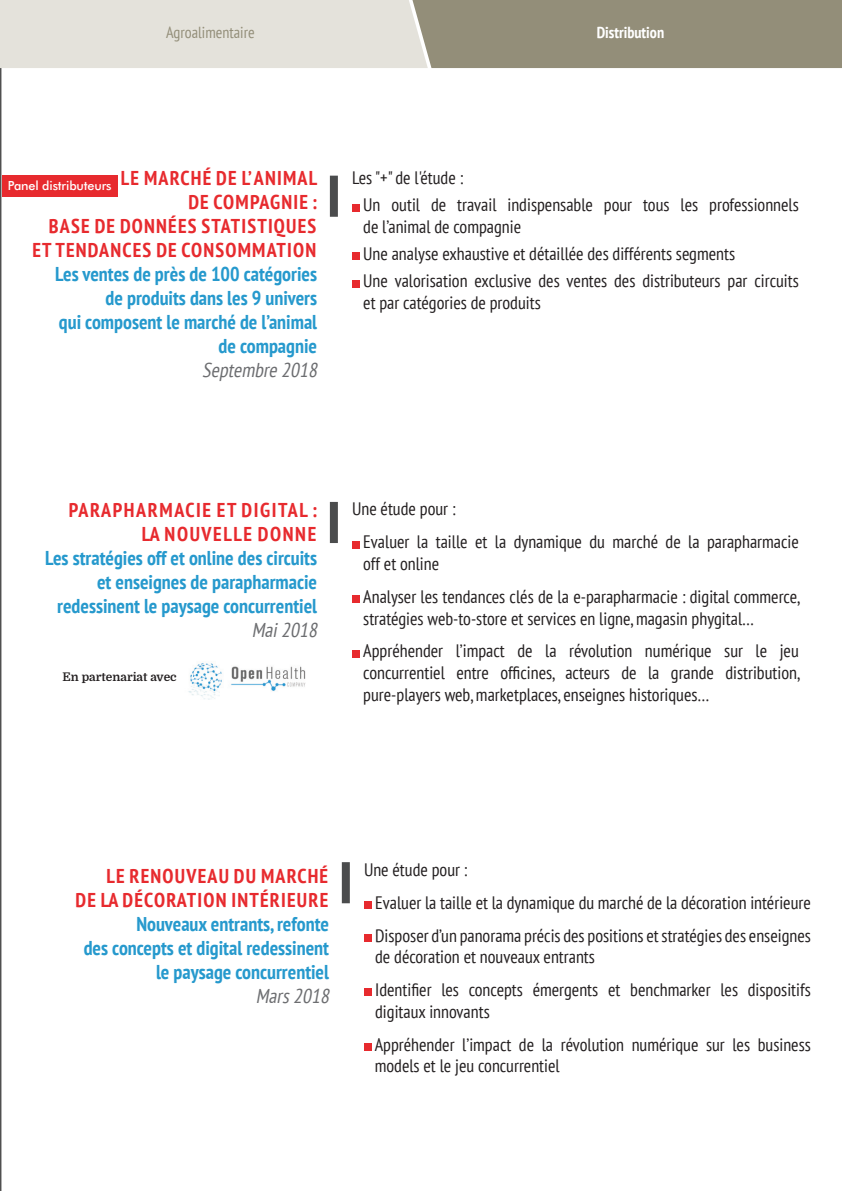
<style>
.page{position:relative;width:842px;height:1191px;background:#fff}
.page>*{position:absolute;margin:0;border:0;box-sizing:border-box;transform-origin:0 0}
.t1{font:700 condensed 20px/24px "PT Sans";color:#2699cd;text-align:right}
.t2{font:700 condensed 20px/24px "PT Sans";letter-spacing:.06em;color:#e72a2e;text-align:right}
.t3{font:700 condensed 20px/24px "PT Sans";letter-spacing:.08em;color:#e72a2e;text-align:right}
.t4{font:italic condensed 20px "PT Sans";color:#6c6d70}
.t5{font:condensed 18px/21.6px "PT Sans";color:#231f20}
.t6{font:condensed 16px "PT Sans";color:#938e79}
.t7{font:700 condensed 16px "PT Sans";color:#fff}
.t8{font:500 12.6px "Futura BT";letter-spacing:-.01em;color:#fff}
.t9{font:700 12px "Domine";color:#231f20}
</style>
<div class="page">
<hr style="left:0;top:0;width:1px;height:1191px;background:#000">
<div style="left:364px;top:901px;width:7px;height:7px;background:#e72a2e"></div>
<div style="left:364px;top:934px;width:7px;height:7px;background:#e72a2e"></div>
<div style="left:364px;top:988px;width:7px;height:8px;background:#e72a2e"></div>
<div style="left:364px;top:1043px;width:7px;height:7px;background:#e72a2e"></div>
<div style="left:342px;top:862px;width:8px;height:41px;background:#4b4c4d"></div>
<div style="left:352px;top:541px;width:7px;height:7px;background:#e72a2e"></div>
<div style="left:352px;top:595px;width:7px;height:8px;background:#e72a2e"></div>
<div style="left:352px;top:650px;width:7px;height:7px;background:#e72a2e"></div>
<div style="left:330px;top:502px;width:8px;height:41px;background:#4b4c4d"></div>
<img style="left:188px;top:663px;width:118px;height:37px">
<div style="left:352px;top:204px;width:7px;height:7px;background:#e72a2e"></div>
<div style="left:352px;top:253px;width:7px;height:7px;background:#e72a2e"></div>
<div style="left:352px;top:280px;width:7px;height:7px;background:#e72a2e"></div>
<div style="left:330px;top:176px;width:8px;height:41px;background:#4b4c4d"></div>
<div style="left:2px;top:175px;width:115px;height:21px;background:#e72a2e"></div>
<svg style="left:0;top:0;width:842px;height:68px;background:#bbb8aa"></svg>
<p class="t6" style="left:166px;top:22px;width:90px">Agroalimentaire</p>
<p class="t7" style="left:597px;top:21px;width:69px">Distribution</p>
<p class="t2" style="left:32px;top:166px;width:286px">LE MARCHÉ DE L’ ANIMAL<br>DE COMPAGNIE :<br>BASE DE DONNÉES STATISTIQUES<br>ET TENDANCES DE CONSOMMATION</p>
<p class="t1" style="left:55px;top:262px;width:263px">Les ventes de près de 100 catégories de produits dans les 9 univers<br>qui composent le marché de l’animal de compagnie</p>
<p class="t4" style="left:202px;top:357px;width:121px">Septembre 2018</p>
<p class="t8" style="left:8px;top:178px;width:105px">Panel distributeurs</p>
<p class="t5" style="left:352px;top:166px;width:113px">Les "+" de l'étude :</p>
<p class="t5" style="left:363px;top:194px;width:437px">Un outil de travail indispensable pour tous les professionnels de l’animal de compagnie</p>
<p class="t5" style="left:363px;top:243px;width:373px">Une analyse exhaustive et détaillée des différents segments</p>
<p class="t5" style="left:363px;top:270px;width:437px">Une valorisation exclusive des ventes des distributeurs par circuits et par catégories de produits</p>
<p class="t3" style="left:69px;top:497px;width:250px">PARAPHARMACIE ET DIGITAL :<br>LA NOUVELLE DONNE</p>
<p class="t1" style="left:45px;top:545px;width:273px">Les stratégies off et online des circuits et enseignes de parapharmacie redessinent le paysage concurrentiel</p>
<p class="t4" style="left:252px;top:617px;width:71px">Mai2018</p>
<p class="t9" style="left:63px;top:669px;width:116px">En partenariat avec</p>
<p class="t5" style="left:352px;top:498px;width:105px">Une étude pour :</p>
<p class="t5" style="left:363px;top:531px;width:437px">Evaluer la taille et la dynamique du marché de la parapharmacie off et online</p>
<p class="t5" style="left:363px;top:585px;width:438px">Analyser les tendances clés de la e-parapharmacie : digital commerce, stratégies web-to-store et services en ligne, magasin phygital…</p>
<p class="t5" style="left:363px;top:640px;width:438px;text-align:justify">Appréhender l’impact de la révolution numérique sur le jeu concurrentiel entre officines, acteurs de la grande distribution, pure-players web, marketplaces, enseignes historiques…</p>
<p class="t2" style="left:75px;top:863px;width:254px">LE RENOUVEAU DU MARCHÉ<br>DE LA DÉCORATION INTÉRIEURE</p>
<p class="t1" style="left:84px;top:911px;width:247px">Nouveaux entrants, refonte<br>des concepts et digital redessinent le paysage concurrentiel</p>
<p class="t4" style="left:256px;top:982px;width:79px">Mars2018</p>
<p class="t5" style="left:364px;top:858px;width:105px">Une étude pour :</p>
<p class="t5" style="left:375px;top:891px;width:437px">Evaluer la taille et la dynamique du marché de la décoration intérieure</p>
<p class="t5" style="left:375px;top:924px;width:437px">Disposer d’un panorama précis des positions et stratégies des enseignes de décoration et nouveaux entrants</p>
<p class="t5" style="left:375px;top:978px;width:437px">Identifier les concepts émergents et benchmarker les dispositifs digitaux innovants</p>
<p class="t5" style="left:375px;top:1033px;width:438px">Appréhender l’impact de la révolution numérique sur les business models et le jeu concurrentiel</p>
</div>
